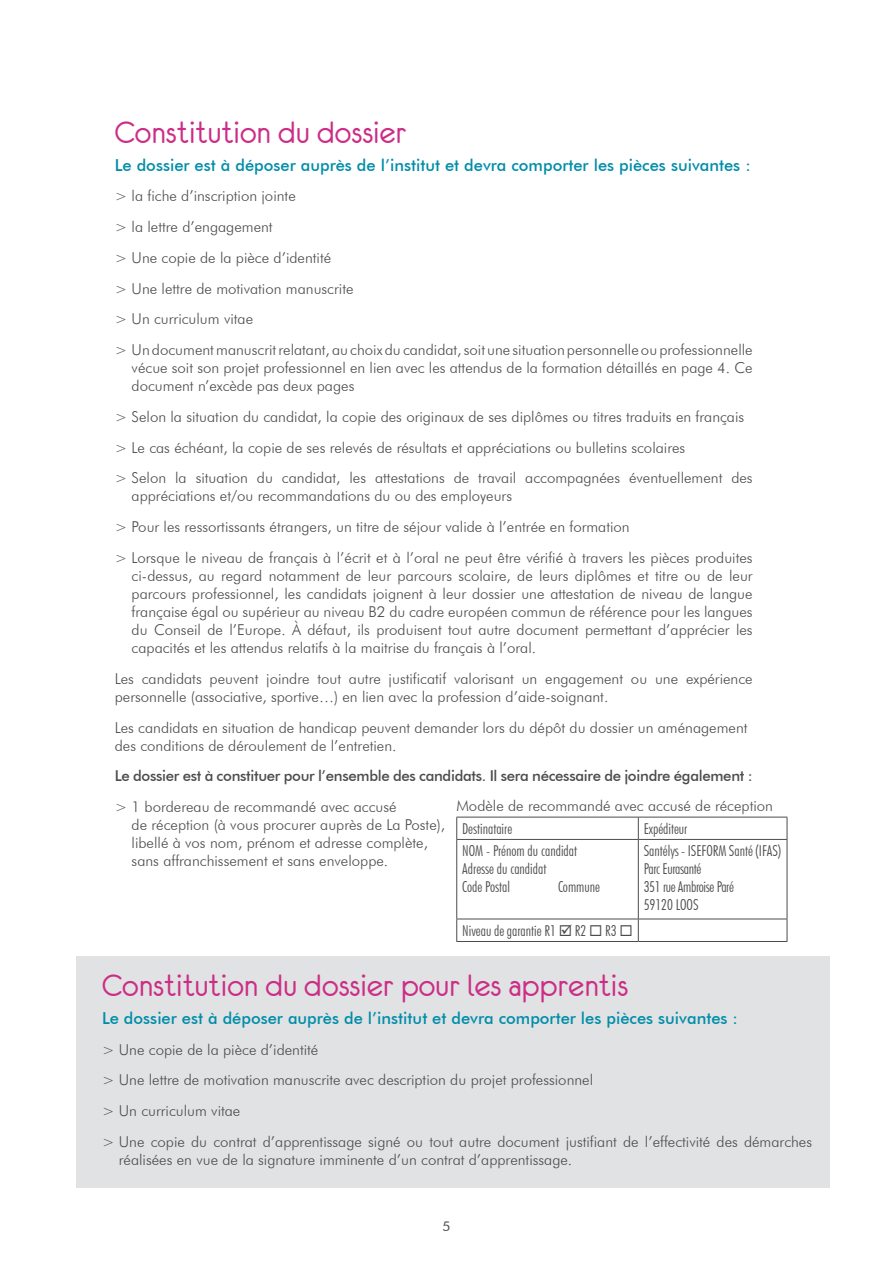
<style>
.page{position:relative;width:893px;height:1263px;background:#fff}
.page>*{position:absolute;margin:0;border:0;box-sizing:border-box;transform-origin:0 0}
.titre_eurofur_rose_24{font:34.5px "Eurofurenceregular";color:#cc2d86}
.txt_courant{font:500 16.5px "Futura BT";color:#008da9}
.txt_courant-2{font:300 15px/18px "Futura BT";color:#4b4c4d}
.txt_courant-3{font:300 condensed 15px "Futura BT";color:#4b4c4d}
.txt_courant-4{font:500 15px "Futura BT";letter-spacing:-.02em;color:#4b4c4d}
.txt_courant-5{font:300 condensed 15px "Futura BT";letter-spacing:-.02em;color:#4b4c4d}
.t1{font:13.5px "Futura BT";color:#4b4c4d}
</style>
<div class="page">
<div style="left:77px;top:956px;width:753px;height:231px;background:#e1e2e4"></div>
<hr style="left:456px;top:817px;width:182px;height:1px;background:#4b4c4d">
<svg style="left:456px;top:817px;width:1px;height:22px"></svg>
<hr style="left:638px;top:817px;width:149px;height:1px;background:#4b4c4d">
<svg style="left:638px;top:817px;width:1px;height:22px"></svg>
<svg style="left:787px;top:817px;width:1px;height:22px"></svg>
<hr style="left:456px;top:839px;width:182px;height:1px;background:#4b4c4d">
<hr style="left:456px;top:840px;width:1px;height:79px;background:#4b4c4d">
<hr style="left:638px;top:839px;width:149px;height:1px;background:#4b4c4d">
<hr style="left:638px;top:840px;width:1px;height:79px;background:#4b4c4d">
<hr style="left:787px;top:840px;width:1px;height:79px;background:#4b4c4d">
<hr style="left:456px;top:919px;width:182px;height:1px;background:#4b4c4d">
<svg style="left:456px;top:919px;width:1px;height:22px"></svg>
<hr style="left:638px;top:919px;width:149px;height:1px;background:#4b4c4d">
<svg style="left:638px;top:919px;width:1px;height:22px"></svg>
<svg style="left:787px;top:919px;width:1px;height:22px"></svg>
<hr style="left:456px;top:941px;width:182px;height:1px;background:#4b4c4d">
<hr style="left:638px;top:941px;width:149px;height:1px;background:#4b4c4d">
<p class="titre_eurofur_rose_24" style="left:115px;top:115px;width:293px">Constitution du dossier</p>
<p class="txt_courant" style="left:115px;top:155px;width:637px">Le dossier est à déposer auprès de l’institut et devra comporter les pièces suivantes :</p>
<p class="txt_courant-2" style="left:115px;top:187px;width:182px">&gt; la fiche d’inscription jointe</p>
<p class="txt_courant-2" style="left:115px;top:218px;width:159px">&gt; la lettre d’engagement</p>
<p class="txt_courant-2" style="left:115px;top:248px;width:218px">&gt; Une copie de la pièce d’identité</p>
<p class="txt_courant-2" style="left:115px;top:279px;width:240px">&gt; Une lettre de motivation manuscrite</p>
<p class="txt_courant-2" style="left:115px;top:310px;width:140px">&gt; Un curriculum vitae</p>
<p class="txt_courant-2" style="left:132px;top:341px;width:623px;text-align:justify;text-indent:-17px">&gt; Un document manuscrit relatant, au choix du candidat, soit une situation personnelle ou professionnelle vécue soit son projet professionnel en lien avec les attendus de la formation détaillés en page 4. Ce document n’excède pas deux pages</p>
<p class="txt_courant-2" style="left:115px;top:407px;width:631px">&gt; Selon la situation du candidat, la copie des originaux de ses diplômes ou titres traduits en français</p>
<p class="txt_courant-2" style="left:115px;top:438px;width:572px">&gt; Le cas échéant, la copie de ses relevés de résultats et appréciations ou bulletins scolaires</p>
<p class="txt_courant-2" style="left:132px;top:469px;width:623px;text-indent:-17px">&gt; Selon la situation du candidat, les attestations de travail accompagnées éventuellement des appréciations et/ou recommandations du ou des employeurs</p>
<p class="txt_courant-2" style="left:115px;top:518px;width:516px">&gt; Pour les ressortissants étrangers, un titre de séjour valide à l’entrée en formation</p>
<p class="txt_courant-2" style="left:132px;top:548px;width:622px;text-align:justify;text-indent:-17px">&gt; Lorsque le niveau de français à l’écrit et à l’oral ne peut être vérifié à travers les pièces produites ci-dessus, au regard notamment de leur parcours scolaire, de leurs diplômes et titre ou de leur parcours professionnel, les candidats joignent à leur dossier une attestation de niveau de langue française égal ou supérieur au niveau B2 du cadre européen commun de référence pour les langues du Conseil de l’Europe. À défaut, ils produisent tout autre document permettant d’apprécier les capacités et les attendus relatifs à la maitrise du français à l’oral.</p>
<p class="txt_courant-2" style="left:115px;top:669px;width:639px">Les candidats peuvent joindre tout autre justificatif valorisant un engagement ou une expérience personnelle (associative, sportive…) en lien avec la profession d’aide-soignant.</p>
<p class="txt_courant-2" style="left:115px;top:718px;width:634px">Les candidats en situation de handicap peuvent demander lors du dépôt du dossier un aménagement des conditions de déroulement de l’entretien.</p>
<p class="txt_courant-4" style="left:115px;top:767px;width:639px">Le dossier est à constituer pour l’ensemble des candidats. Il sera nécessaire de joindre également :</p>
<p class="txt_courant-2" style="left:132px;top:798px;width:315px;text-indent:-17px">&gt; 1 bordereau de recommandé avec accusé<br>de réception (à vous procurer auprès de La Poste), libellé à vos nom, prénom et adresse complète, sans affranchissement et sans enveloppe.</p>
<p class="txt_courant-2" style="left:456px;top:797px;width:318px">Modèle de recommandé avec accusé de réception</p>
<p class="txt_courant-3" style="left:462px;top:819px;width:51px">Destinataire</p>
<p class="txt_courant-3" style="left:644px;top:819px;width:45px">Expéditeur</p>
<p class="txt_courant-3" style="left:462px;top:842px;width:116px">NOM - Prénom du candidat</p>
<p class="txt_courant-3" style="left:462px;top:860px;width:86px">Adresse du candidat</p>
<p class="txt_courant-3" style="left:462px;top:878px;width:49px">Code Postal</p>
<p class="txt_courant-3" style="left:558px;top:878px;width:43px">Commune</p>
<p class="txt_courant-3" style="left:644px;top:842px;width:139px">Santélys - ISEFORM Santé (IFAS)</p>
<p class="txt_courant-5" style="left:644px;top:860px;width:59px">Parc Eurasanté</p>
<p class="txt_courant-5" style="left:644px;top:878px;width:92px">351 rue Ambroise Paré</p>
<p class="txt_courant-3" style="left:644px;top:896px;width:56px">59120 LOOS</p>
<p class="txt_courant-3" style="left:462px;top:921px;width:172px">Niveau de garantie R1 ☑ R2 ◻ R3 ◻</p>
<p class="titre_eurofur_rose_24" style="left:102px;top:968px;width:528px">Constitution du dossier pour les apprentis</p>
<p class="txt_courant" style="left:102px;top:1008px;width:637px">Le dossier est à déposer auprès de l’institut et devra comporter les pièces suivantes :</p>
<p class="txt_courant-2" style="left:102px;top:1040px;width:218px">&gt; Une copie de la pièce d’identité</p>
<p class="txt_courant-2" style="left:102px;top:1071px;width:493px">&gt; Une lettre de motivation manuscrite avec description du projet professionnel</p>
<p class="txt_courant-2" style="left:102px;top:1102px;width:140px">&gt; Un curriculum vitae</p>
<p class="txt_courant-2" style="left:119px;top:1132px;width:695px;text-indent:-17px">&gt; Une copie du contrat d’apprentissage signé ou tout autre document justifiant de l’effectivité des démarches réalisées en vue de la signature imminente d’un contrat d’apprentissage.</p>
<p class="t1" style="left:442px;top:1218px;width:9px">5</p>
</div>
